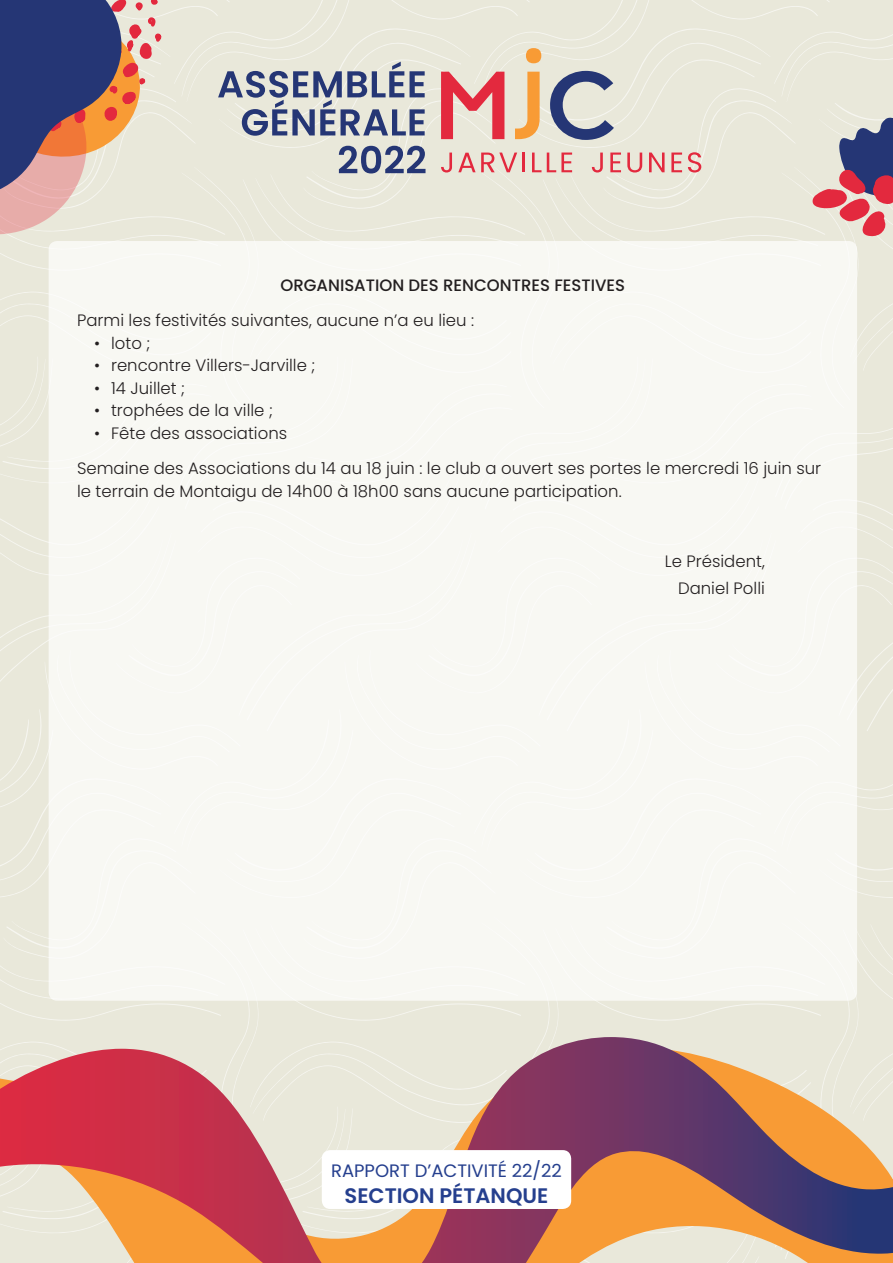
<style>
.page{position:relative;width:893px;height:1263px;background:#e9e8da}
.page>*{position:absolute;margin:0;border:0;box-sizing:border-box;transform-origin:0 0}
.t1{font:600 21px "Poppins";color:#253f8e}
.t2{font:18px "Poppins";color:#253f8e}
.t3{font:300 16.5px/22.5px "Poppins";color:#231f20}
.t4{font:500 16.5px "Poppins";color:#231f20}
</style>
<div class="page">
<svg style="left:0;top:1037px;width:893px;height:226px"></svg>
<svg style="left:0;top:0;width:162px;height:234px"></svg>
<svg style="left:812px;top:108px;width:81px;height:129px"></svg>
<svg style="left:441px;top:153px;width:11px;height:19px"></svg>
<svg style="left:458px;top:153px;width:59px;height:19px"></svg>
<svg style="left:523px;top:153px;width:2px;height:19px"></svg>
<svg style="left:532px;top:153px;width:9px;height:19px"></svg>
<svg style="left:547px;top:153px;width:25px;height:19px"></svg>
<svg style="left:592px;top:153px;width:11px;height:19px"></svg>
<svg style="left:610px;top:153px;width:11px;height:19px"></svg>
<svg style="left:627px;top:153px;width:15px;height:19px"></svg>
<svg style="left:649px;top:153px;width:16px;height:19px"></svg>
<svg style="left:671px;top:153px;width:11px;height:19px"></svg>
<svg style="left:688px;top:152px;width:13px;height:20px"></svg>
<svg style="left:550px;top:71px;width:64px;height:69px"></svg>
<svg style="left:441px;top:72px;width:63px;height:67px"></svg>
<svg style="left:515px;top:72px;width:25px;height:67px"></svg>
<div style="left:526px;top:48px;width:15px;height:15px;background:#f89b35;border-radius:50%"></div>
<svg style="left:218px;top:62px;width:207px;height:74px"></svg>
<svg style="left:339px;top:146px;width:86px;height:27px"></svg>
<div style="left:49px;top:241px;width:808px;height:760px;background:#f8f8f3;border-radius:9px"></div>
<div style="left:322px;top:1150px;width:249px;height:59px;background:#fff;border-radius:9px"></div>
<p class="t4" style="left:280px;top:276px;width:346px">ORGANISATION DES RENCONTRES FESTIVES</p>
<p class="t3" style="left:77px;top:309px;width:399px">Parmi les festivités suivantes, aucune n’a eu lieu :</p>
<p class="t3" style="left:94px;top:332px;width:58px">• loto ;</p>
<p class="t3" style="left:94px;top:354px;width:223px">• rencontre Villers-Jarville ;</p>
<p class="t3" style="left:94px;top:377px;width:92px">• 14 Juillet ;</p>
<p class="t3" style="left:94px;top:399px;width:180px">• trophées de la ville ;</p>
<p class="t3" style="left:94px;top:422px;width:195px">• Fête des associations</p>
<p class="t3" style="left:77px;top:457px;width:746px">Semaine des Associations du 14 au 18 juin : le club a ouvert ses portes le mercredi 16 juin sur le terrain de Montaigu de 14h00 à 18h00 sans aucune participation.</p>
<p class="t3" style="left:665px;top:550px;width:102px">Le Président,</p>
<p class="t3" style="left:678px;top:577px;width:88px">Daniel Polli</p>
<p class="t2" style="left:331px;top:1160px;width:232px">RAPPORT D’ACTIVITÉ 22/22</p>
<p class="t1" style="left:345px;top:1183px;width:205px">SECTION PÉTANQUE</p>
</div>
